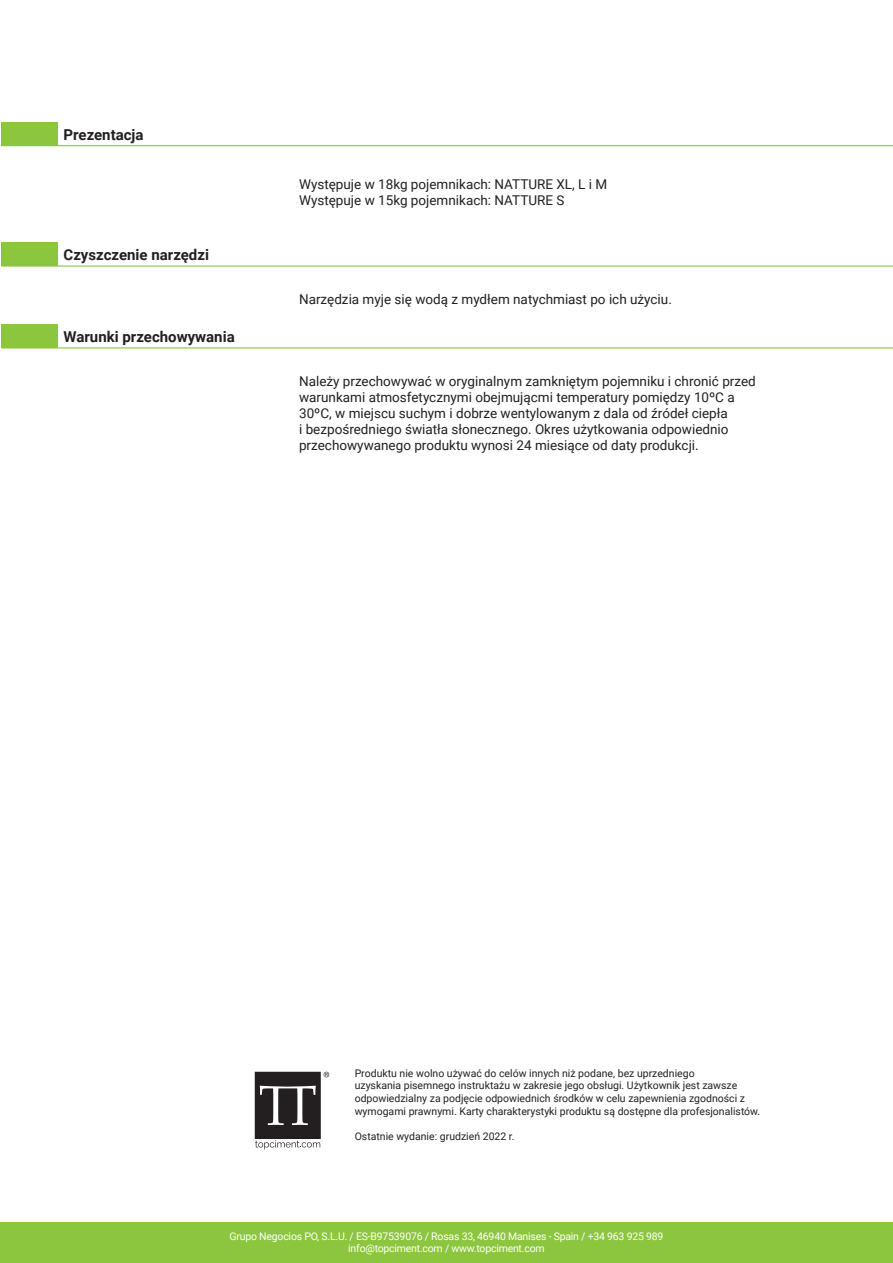
<style>
.page{position:relative;width:893px;height:1263px;background:#fff}
.page>*{position:absolute;margin:0;border:0;box-sizing:border-box;transform-origin:0 0}
.t1{font:700 15px "Roboto";color:#231f20}
.TEXTO_GROSO{font:13.5px/16.2px "Roboto";color:#231f20}
.t2{font:10.5px/12.6px "Roboto";color:#231f20}
.t3{font:10.5px/12px "Roboto";letter-spacing:-.02em;color:#fff;text-align:center}
</style>
<div class="page">
<div style="left:0;top:1222px;width:893px;height:41px;background:#8bc63e"></div>
<div style="left:1px;top:122px;width:57px;height:24px;background:#8bc63e"></div>
<hr style="left:58px;top:145px;width:835px;height:1px;background:#8bc63e">
<div style="left:1px;top:243px;width:57px;height:23px;background:#8bc63e"></div>
<hr style="left:1px;top:265px;width:57px;height:2px;background:#8bc63e">
<hr style="left:58px;top:265px;width:835px;height:2px;background:#8bc63e">
<div style="left:1px;top:325px;width:57px;height:23px;background:#8bc63e"></div>
<hr style="left:58px;top:347px;width:835px;height:1px;background:#8bc63e">
<svg style="left:255px;top:1072px;width:74px;height:77px"></svg>
<h3 class="t1" style="left:64px;top:124px;width:82px">Prezentacja</h3>
<h3 class="t1" style="left:64px;top:244px;width:147px">Czyszczenie narzędzi</h3>
<h3 class="t1" style="left:64px;top:326px;width:173px">Warunki przechowywania</h3>
<p class="TEXTO_GROSO" style="left:299px;top:175px;width:310px">Występuje w 18kg pojemnikach: NATTURE XL, L i M</p>
<p class="TEXTO_GROSO" style="left:299px;top:192px;width:267px">Występuje w 15kg pojemnikach: NATTURE S</p>
<p class="TEXTO_GROSO" style="left:299px;top:290px;width:374px">Narzędzia myje się wodą z mydłem natychmiast po ich użyciu.</p>
<p class="TEXTO_GROSO" style="left:299px;top:372px;width:458px">Należy przechowywać w oryginalnym zamkniętym pojemniku i chronić przed warunkami atmosfetycznymi obejmującmi temperatury pomiędzy 10ºC a 30ºC, w miejscu suchym i dobrze wentylowanym z dala od źródeł ciepła<br>i bezpośredniego światła słonecznego. Okres użytkowania odpowiednio przechowywanego produktu wynosi 24 miesiące od daty produkcji.</p>
<p class="t2" style="left:355px;top:1066px;width:407px">Produktu nie wolno używać do celów innych niż podane, bez uprzedniego<br>uzyskania pisemnego instruktażu w zakresie jego obsługi. Użytkownik jest zawsze odpowiedzialny za podjęcie odpowiednich środków w celu zapewnienia zgodności z wymogami prawnymi. Karty charakterystyki produktu są dostępne dla profesjonalistów.</p>
<p class="t2" style="left:355px;top:1129px;width:161px">Ostatnie wydanie: grudzień 2022 r.</p>
<p class="t3" style="left:230px;top:1230px;width:435px">Grupo Negocios PO, S.L.U. / ES-B97539076 / Rosas 33, 46940 Manises - Spain / +34 963 925 989 info@topciment.com / www.topciment.com</p>
</div>
